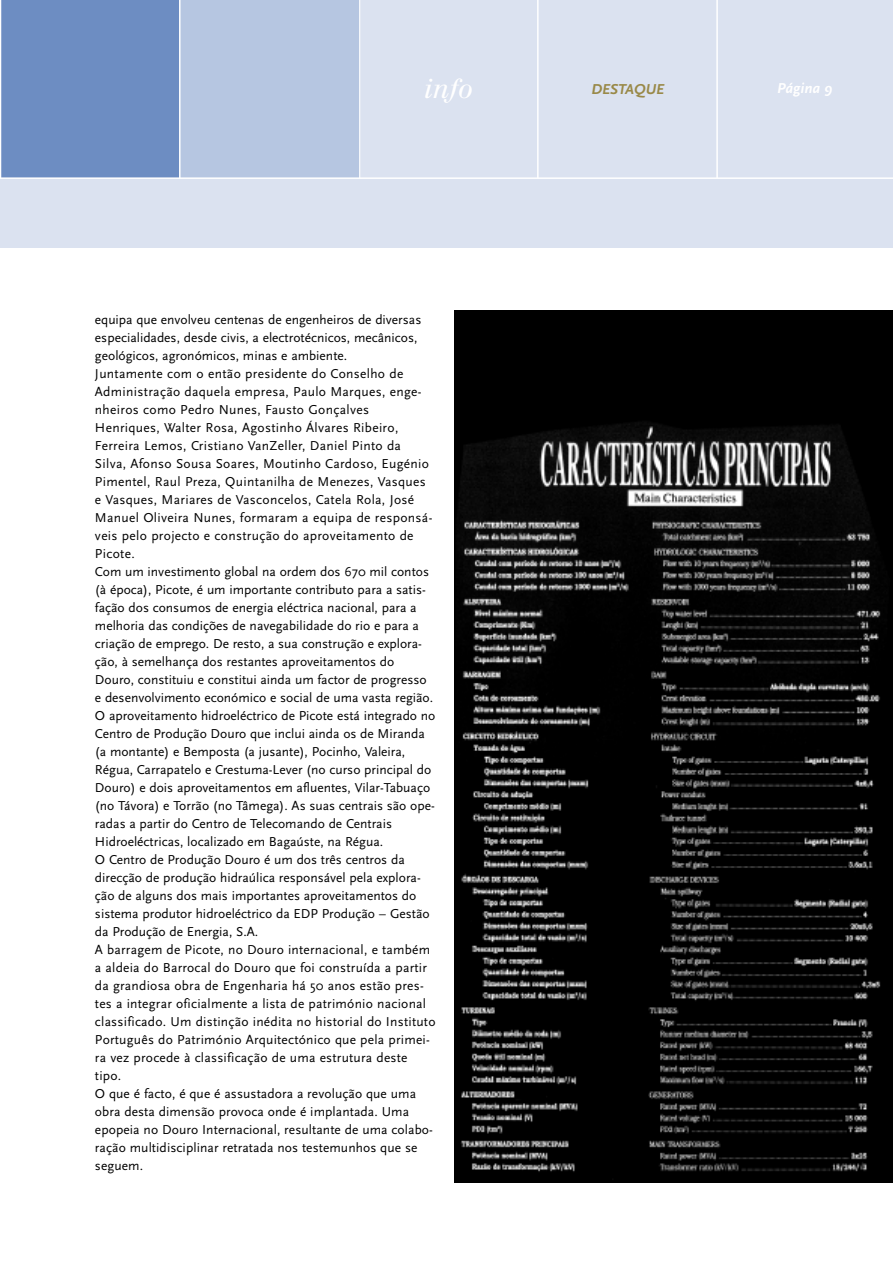
<style>
.page{position:relative;width:893px;height:1263px;background:#fff}
.page>*{position:absolute;margin:0;border:0;box-sizing:border-box;transform-origin:0 0}
.t1{font:italic 27px "Walbaum";color:#fff}
.t2{font:italic 700 15px "Scala Sans";color:#998948}
.t3{font:italic 700 15px "Scala Sans";color:#fff}
.t4{font:13.5px/18px "Scala Sans";color:#000}
</style>
<div class="page">
<div style="left:0;top:0;width:893px;height:248px;background:#dbe2f0"></div>
<div style="left:0;top:0;width:180px;height:178px;background:#6d8dc2"></div>
<div style="left:180px;top:0;width:180px;height:178px;background:#b6c6e1"></div>
<hr style="left:179px;top:0;width:2px;height:178px;background:#fff">
<hr style="left:359px;top:0;width:2px;height:178px;background:#fff">
<hr style="left:537px;top:0;width:2px;height:178px;background:#fff">
<hr style="left:716px;top:0;width:2px;height:178px;background:#fff">
<hr style="left:0;top:177px;width:893px;height:2px;background:#fff">
<hr style="left:0;top:0;width:1px;height:178px;background:#fff">
<div style="left:454px;top:310px;width:439px;height:872px;background:#000"></div>
<img style="left:458px;top:422px;width:423px;height:750px">
<h1 class="t1" style="left:424px;top:79px;width:51px">info</h1>
<p class="t2" style="left:591px;top:80px;width:74px">DESTAQUE</p>
<p class="t3" style="left:777px;top:80px;width:57px">Página 9</p>
<p class="t4" style="left:95px;top:310px;width:342px">equipa que envolveu centenas de engenheiros de diversas especialidades, desde civis, a electrotécnicos, mecânicos, geológicos, agronómicos, minas e ambiente.<br>Juntamente com o então presidente do Conselho de Administração daquela empresa, Paulo Marques, enge&shy;nheiros como Pedro Nunes, Fausto Gonçalves Henriques, Walter Rosa, Agostinho Álvares Ribeiro, Ferreira Lemos, Cristiano VanZeller, Daniel Pinto da Silva, Afonso Sousa Soares, Moutinho Cardoso, Eugénio Pimentel, Raul Preza, Quintanilha de Menezes, Vasques<br>e Vasques, Mariares de Vasconcelos, Catela Rola, José Manuel Oliveira Nunes, formaram a equipa de responsá&shy;veis pelo projecto e construção do aproveitamento de Picote.<br>Com um investimento global na ordem dos 670 mil contos (à época), Picote, é um importante contributo para a satis&shy;fação dos consumos de energia eléctrica nacional, para a melhoria das condições de navegabilidade do rio e para a criação de emprego. De resto, a sua construção e explora&shy;ção, à semelhança dos restantes aproveitamentos do Douro, constituiu e constitui ainda um factor de progresso e desenvolvimento económico e social de uma vasta região.<br>O aproveitamento hidroeléctrico de Picote está integrado no Centro de Produção Douro que inclui ainda os de Miranda (a montante) e Bemposta (a jusante), Pocinho, Valeira, Régua, Carrapatelo e Crestuma-Lever (no curso principal do Douro) e dois aproveitamentos em afluentes, Vilar-Tabuaço (no Távora) e Torrão (no Tâmega). As suas centrais são ope&shy;radas a partir do Centro de Telecomando de Centrais Hidroeléctricas, localizado em Bagaúste, na Régua.<br>O Centro de Produção Douro é um dos três centros da direcção de produção hidraúlica responsável pela explora&shy;ção de alguns dos mais importantes aproveitamentos do sistema produtor hidroeléctrico da EDP Produção – Gestão da Produção de Energia, S.A.<br>A barragem de Picote, no Douro internacional, e também a aldeia do Barrocal do Douro que foi construída a partir da grandiosa obra de Engenharia há 50 anos estão pres&shy;tes a integrar oficialmente a lista de património nacional classificado. Um distinção inédita no historial do Instituto Português do Património Arquitectónico que pela primei&shy;ra vez procede à classificação de uma estrutura deste tipo.<br>O que é facto, é que é assustadora a revolução que uma obra desta dimensão provoca onde é implantada. Uma epopeia no Douro Internacional, resultante de uma colabo&shy;ração multidisciplinar retratada nos testemunhos que se seguem.</p>
</div>
